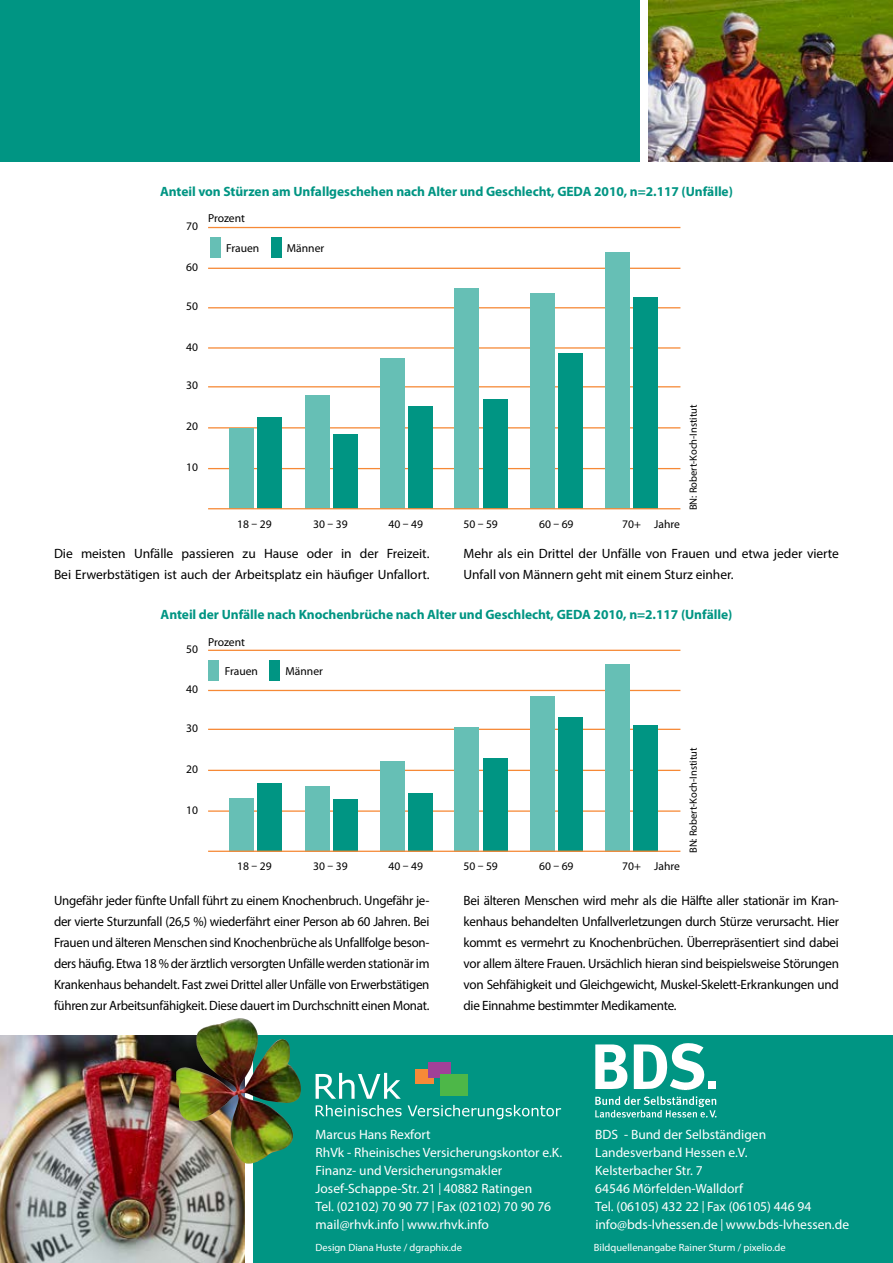
<style>
.page{position:relative;width:893px;height:1263px;background:#fff}
.page>*{position:absolute;margin:0;border:0;box-sizing:border-box;transform-origin:0 0}
.t1{font:13.5px/21px "Myriad Pro";letter-spacing:-.005em;color:#000}
.t2{font:13.5px/21px "Myriad Pro";letter-spacing:-.005em;color:#000;text-align:justify;scale:.96 1}
.t3{font:13.5px/18px "Myriad Pro";color:#fff}
.t4{font:700 13.5px "Myriad Pro";letter-spacing:-.005em;color:#009583}
.t5{font:11.55px "Myriad Pro";color:#000}
.t6{font:10.5px "Myriad Pro";color:#fff}
.t7{font:10.5px "Myriad Pro";letter-spacing:-.005em;color:#000}
.s1{font-size:12px}
</style>
<div class="page">
<img style="left:0;top:1035px;width:245px;height:228px">
<div style="left:253px;top:1035px;width:640px;height:228px;background:#009583"></div>
<div style="left:0;top:0;width:640px;height:162px;background:#009583"></div>
<img style="left:648px;top:0;width:245px;height:162px">
<div style="left:415px;top:1070px;width:19px;height:14px;background:#f68a37"></div>
<div style="left:429px;top:1062px;width:22px;height:16px;background:#a04198"></div>
<div style="left:440px;top:1073px;width:28px;height:22px;background:#4db748"></div>
<svg style="left:316px;top:1073px;width:85px;height:26px"></svg>
<svg style="left:316px;top:1105px;width:86px;height:11px"></svg>
<svg style="left:408px;top:1105px;width:153px;height:14px"></svg>
<div style="left:210px;top:237px;width:10px;height:21px;background:#66bfb5"></div>
<div style="left:271px;top:237px;width:10px;height:21px;background:#009583"></div>
<hr style="left:208px;top:307px;width:472px;height:1px;background:#f68936">
<hr style="left:208px;top:268px;width:472px;height:1px;background:#f68936">
<hr style="left:208px;top:227px;width:472px;height:1px;background:#f68936">
<hr style="left:208px;top:347px;width:472px;height:2px;background:#f68936">
<hr style="left:208px;top:386px;width:472px;height:1px;background:#f68936">
<hr style="left:208px;top:427px;width:472px;height:1px;background:#f68936">
<hr style="left:208px;top:468px;width:472px;height:1px;background:#f68936">
<div style="left:229px;top:428px;width:25px;height:81px;background:#66bfb5"></div>
<div style="left:258px;top:418px;width:24px;height:91px;background:#009583"></div>
<div style="left:305px;top:395px;width:24px;height:114px;background:#66bfb5"></div>
<div style="left:333px;top:435px;width:25px;height:74px;background:#009583"></div>
<div style="left:380px;top:359px;width:25px;height:150px;background:#66bfb5"></div>
<div style="left:408px;top:407px;width:25px;height:102px;background:#009583"></div>
<div style="left:455px;top:288px;width:24px;height:221px;background:#66bfb5"></div>
<div style="left:483px;top:399px;width:24px;height:110px;background:#009583"></div>
<div style="left:530px;top:294px;width:24px;height:215px;background:#66bfb5"></div>
<div style="left:558px;top:353px;width:24px;height:156px;background:#009583"></div>
<div style="left:605px;top:253px;width:24px;height:256px;background:#66bfb5"></div>
<div style="left:633px;top:297px;width:24px;height:212px;background:#009583"></div>
<hr style="left:208px;top:508px;width:472px;height:1px;background:#f68936">
<hr style="left:208px;top:650px;width:472px;height:1px;background:#f68936">
<hr style="left:208px;top:690px;width:472px;height:1px;background:#f68936">
<hr style="left:208px;top:729px;width:472px;height:1px;background:#f68936">
<hr style="left:208px;top:770px;width:472px;height:1px;background:#f68936">
<hr style="left:208px;top:810px;width:472px;height:2px;background:#f68936">
<div style="left:229px;top:798px;width:25px;height:53px;background:#66bfb5"></div>
<div style="left:258px;top:783px;width:24px;height:68px;background:#009583"></div>
<div style="left:305px;top:786px;width:24px;height:65px;background:#66bfb5"></div>
<div style="left:333px;top:798px;width:25px;height:53px;background:#009583"></div>
<div style="left:380px;top:761px;width:25px;height:90px;background:#66bfb5"></div>
<div style="left:408px;top:793px;width:25px;height:58px;background:#009583"></div>
<div style="left:455px;top:727px;width:24px;height:124px;background:#66bfb5"></div>
<div style="left:483px;top:758px;width:24px;height:93px;background:#009583"></div>
<div style="left:530px;top:696px;width:24px;height:155px;background:#66bfb5"></div>
<div style="left:558px;top:717px;width:24px;height:134px;background:#009583"></div>
<div style="left:605px;top:664px;width:24px;height:187px;background:#66bfb5"></div>
<div style="left:633px;top:725px;width:24px;height:126px;background:#009583"></div>
<hr style="left:208px;top:851px;width:472px;height:1px;background:#f68936">
<div style="left:209px;top:660px;width:10px;height:21px;background:#66bfb5"></div>
<div style="left:269px;top:660px;width:11px;height:21px;background:#009583"></div>
<img style="left:176px;top:1018px;width:125px;height:146px">
<svg style="left:595px;top:1043px;width:122px;height:75px"></svg>
<p class="t4" style="left:160px;top:183px;width:574px">Anteil von Stürzen am Unfallgeschehen nach Alter und Geschlecht, GEDA 2010, n=2.117 (Unfälle)</p>
<p class="t5" style="left:186px;top:219px;width:13px">70</p>
<p class="t5" style="left:186px;top:260px;width:13px">60</p>
<p class="t5" style="left:208px;top:211px;width:38px">Prozent</p>
<p class="t5" style="left:226px;top:241px;width:35px">Frauen</p>
<p class="t5" style="left:287px;top:241px;width:39px">Männer</p>
<p class="t5" style="left:186px;top:299px;width:13px">50</p>
<p class="t5" style="left:186px;top:340px;width:13px">40</p>
<p class="t5" style="left:186px;top:378px;width:13px">30</p>
<p class="t5" style="left:186px;top:419px;width:13px">20</p>
<p class="t5" style="left:186px;top:460px;width:13px">10</p>
<p class="t5" style="left:237px;top:516px;width:36px">18 – 29</p>
<p class="t5" style="left:313px;top:516px;width:36px">30 – 39</p>
<p class="t5" style="left:389px;top:516px;width:36px">40 – 49</p>
<p class="t5" style="left:463px;top:516px;width:36px">50 – 59</p>
<p class="t5" style="left:539px;top:516px;width:36px">60 – 69</p>
<p class="t5" style="left:622px;top:516px;width:59px">70+ Jahre</p>
<p class="t7" style="left:687px;top:510px;width:107px;rotate:-90deg">BN: Robert-Koch-Institut</p>
<p class="t1" style="left:54px;top:543px;width:377px">Die meisten Unfälle passieren zu Hause oder in der Freizeit.<br>Bei Erwerbstätigen ist auch der Arbeitsplatz ein häufiger Unfallort.</p>
<p class="t1" style="left:463px;top:543px;width:377px">Mehr als ein Drittel der Unfälle von Frauen und etwa jeder vierte<br>Unfall von Männern geht mit einem Sturz einher.</p>
<p class="t4" style="left:161px;top:606px;width:573px">Anteil der Unfälle nach Knochenbrüche nach Alter und Geschlecht, GEDA 2010, n=2.117 (Unfälle)</p>
<p class="t5" style="left:186px;top:642px;width:13px">50</p>
<p class="t5" style="left:186px;top:682px;width:13px">40</p>
<p class="t5" style="left:186px;top:721px;width:13px">30</p>
<p class="t5" style="left:186px;top:762px;width:13px">20</p>
<p class="t5" style="left:186px;top:803px;width:13px">10</p>
<p class="t5" style="left:208px;top:635px;width:38px">Prozent</p>
<p class="t5" style="left:225px;top:664px;width:35px">Frauen</p>
<p class="t5" style="left:286px;top:664px;width:39px">Männer</p>
<p class="t5" style="left:237px;top:859px;width:36px">18 – 29</p>
<p class="t5" style="left:313px;top:859px;width:36px">30 – 39</p>
<p class="t5" style="left:389px;top:859px;width:36px">40 – 49</p>
<p class="t5" style="left:463px;top:859px;width:36px">50 – 59</p>
<p class="t5" style="left:539px;top:859px;width:36px">60 – 69</p>
<p class="t5" style="left:622px;top:859px;width:59px">70+ Jahre</p>
<p class="t7" style="left:687px;top:853px;width:107px;rotate:-90deg">BN: Robert-Koch-Institut</p>
<p class="t2" style="left:54px;top:889px;width:393px">Ungefähr jeder fünfte Unfall führt zu einem Knochenbruch. Ungefähr je&shy;der vierte Sturzunfall (26,5 %) wiederfährt einer Person ab 60 Jahren. Bei Frauen und älteren Menschen sind Knochenbrüche als Unfallfolge beson&shy;ders häufig. Etwa 18 % der ärztlich versorgten Unfälle werden stationär im Krankenhaus behandelt. Fast zwei Drittel aller Unfälle von Erwerbstätigen führen zur Arbeitsunfähigkeit. Diese dauert im Durchschnitt einen Monat.</p>
<p class="t1" style="left:463px;top:889px;width:377px;text-align:justify">Bei älteren Menschen wird mehr als die Hälfte aller stationär im Kran&shy;kenhaus behandelten Unfallverletzungen durch Stürze verursacht. Hier kommt es vermehrt zu Knochenbrüchen. Überrepräsentiert sind dabei vor allem ältere Frauen. Ursächlich hieran sind beispielsweise Störungen von Sehfähigkeit und Gleichgewicht, Muskel-Skelett-Erkrankungen und die Einnahme bestimmter Medikamente.</p>
<p class="t3" style="left:316px;top:1125px;width:248px">Marcus Hans Rexfort<br>RhVk - Rheinisches Versicherungskontor e.K.<br>Finanz- und Versicherungsmakler Josef-Schappe-Str. 21 <span class="s1">|</span> 40882 Ratingen<br>Tel. (02102) 70 90 77 <span class="s1">|</span> Fax (02102) 70 90 76 mail@rhvk.info <span class="s1">|</span> www.rhvk.info</p>
<p class="t6" style="left:316px;top:1241px;width:148px">Design Diana Huste / dgraphix.de</p>
<p class="t6" style="left:594px;top:1241px;width:193px">Bildquellenangabe Rainer Sturm / pixelio.de</p>
<p class="t3" style="left:595px;top:1125px;width:255px">BDS - Bund der Selbständigen<br>Landesverband Hessen e.V.<br>Kelsterbacher Str. 7<br>64546 Mörfelden-Walldorf<br>Tel. (06105) 432 22 <span class="s1">|</span> Fax (06105) 446 94 info@bds-lvhessen.de <span class="s1">|</span> www.bds-lvhessen.de</p>
</div>
